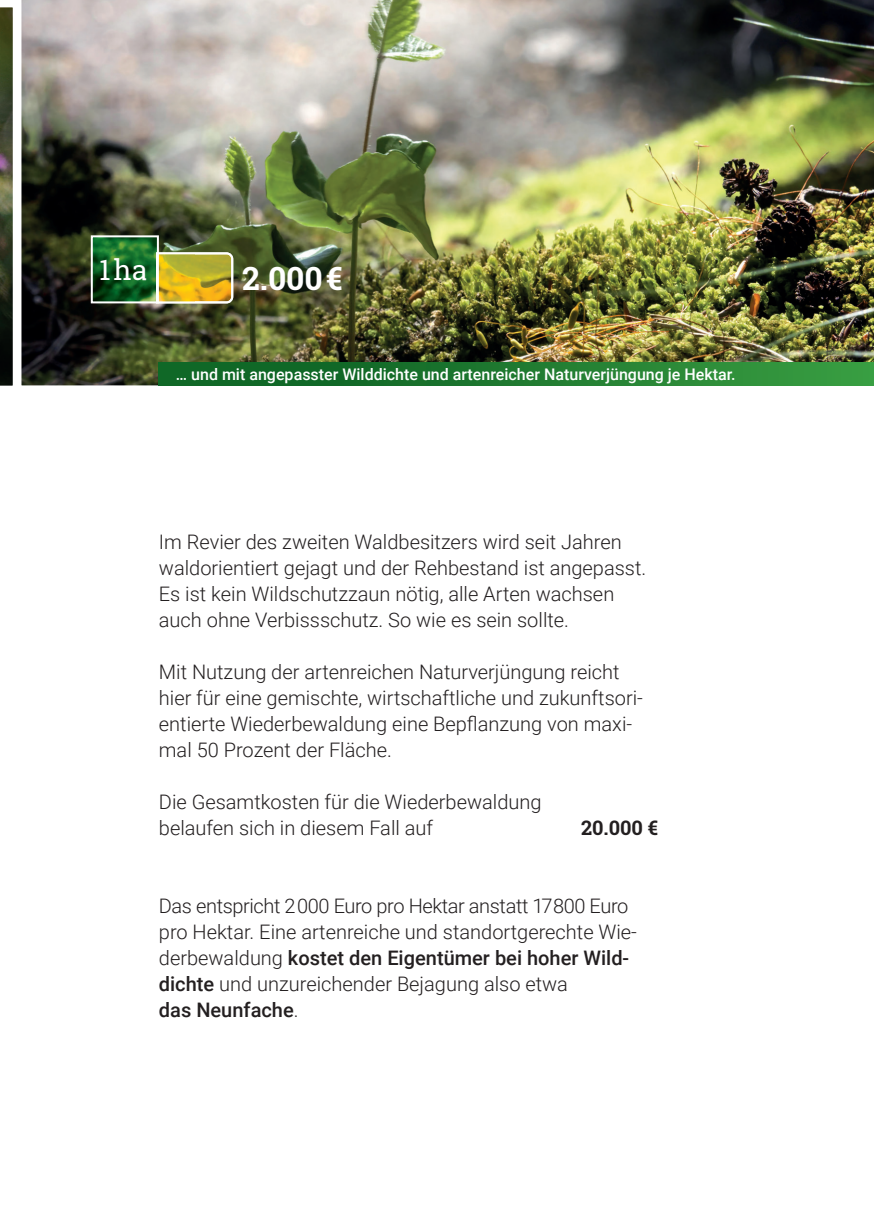
<style>
.page{position:relative;width:874px;height:1225px;background:#fff}
.page>*{position:absolute;margin:0;border:0;box-sizing:border-box;transform-origin:0 0}
.t1{font:700 32px "Roboto Slab";color:#fff}
.t2{font:28px "Roboto Slab";color:#fff}
.t3{font:300 20px/26px "Roboto";color:#231f20}
.t4{font:700 20px "Roboto Slab";color:#231f20}
.t5{font:500 16px "Roboto";color:#fff}
.s1{font-weight:500}
</style>
<div class="page">
<img style="left:21px;top:0;width:852px;height:386px">
<svg style="left:0;top:7px;width:13px;height:379px;background:#393e29"></svg>
<img style="left:94px;top:238px;width:62px;height:62px">
<svg style="left:159px;top:252px;width:74px;height:51px;background:#d2b73a"></svg>
<div style="left:91px;top:235px;width:68px;height:68px;border:2px solid #fff"></div>
<div style="left:159px;top:363px;width:714px;height:23px;background:linear-gradient(to right,#095e22,#389b40)"></div>
<h2 class="t2" style="left:99px;top:251px;width:49px">1ha</h2>
<h1 class="t1" style="left:242px;top:256px;width:102px">2.000€</h1>
<p class="t5" style="left:176px;top:363px;width:561px">… und mit angepasster Wilddichte und artenreicher Naturverjüngung je Hektar.</p>
<p class="t3" style="left:159px;top:528px;width:488px">Im Revier des zweiten Waldbesitzers wird seit Jahren waldorientiert gejagt und der Rehbestand ist angepasst.<br>Es ist kein Wildschutzzaun nötig, alle Arten wachsen auch ohne Verbissschutz. So wie es sein sollte.</p>
<p class="t3" style="left:159px;top:658px;width:485px">Mit Nutzung der artenreichen Naturverjüngung reicht hier für eine gemischte, wirtschaftliche und zukunftsori&shy;entierte Wiederbewaldung eine Bepflanzung von maxi&shy;mal 50 Prozent der Fläche.</p>
<p class="t3" style="left:159px;top:788px;width:384px">Die Gesamtkosten für die Wiederbewaldung belaufen sich in diesem Fall auf</p>
<p class="t4" style="left:581px;top:814px;width:79px">20.000 €</p>
<p class="t3" style="left:159px;top:892px;width:479px">Das entspricht 2000 Euro pro Hektar anstatt 17800 Euro pro Hektar. Eine artenreiche und standortgerechte Wie&shy;derbewaldung <span class="s1">kostet den Eigentümer bei hoher Wild&shy;dichte</span> und unzureichender Bejagung also etwa<br><span class="s1">das Neunfache</span>.</p>
</div>
